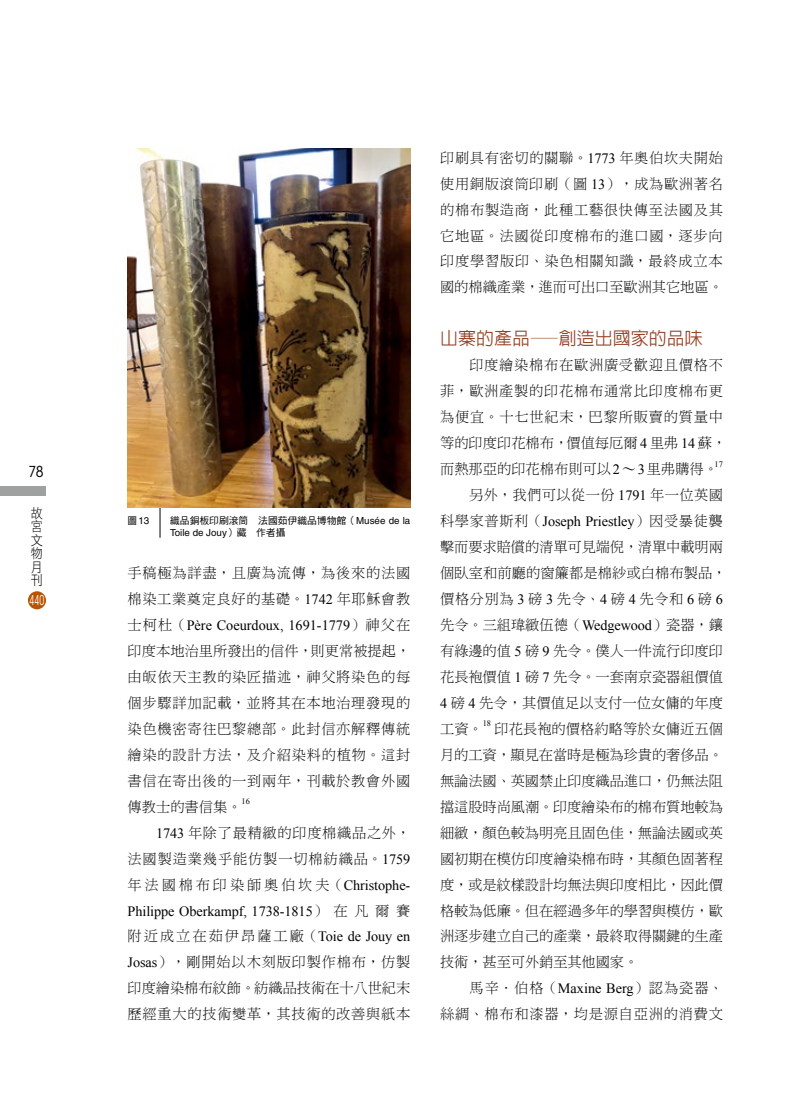
<style>
.page{position:relative;width:808px;height:1106px;background:#fff}
.page>*{position:absolute;margin:0;border:0;box-sizing:border-box;transform-origin:0 0}
.t1{font:500 18px "AR Hei B5";color:#954025}
.t2{font:condensed 15px "ITC Avant Garde Std";color:#000}
.t3{font:14.25px/26px "DF Ming Std W3";color:#000;text-align:justify}
.t4{font:14.25px/26px "DF Ming Std W3";letter-spacing:.05em;color:#000}
.t5{font:14.25px "Times New Roman";letter-spacing:-.005em;color:#000}
.t6{font:14.25px/26px "DF Ming Std W3";letter-spacing:.045em;color:#000}
.t7{font:14.25px "DF Ming Std W3";letter-spacing:.03em;color:#000}
.t8{font:13.5px/13.5px "DF Hei Std W3";color:#000;scale:.9 1}
.t9{font:condensed 13.5px "ITC Avant Garde Std";color:#fff;scale:.7 1}
.t10{font:9.75px "DF Hei Std W5";letter-spacing:.005em;color:#000}
.t11{font:9.75px "Helvetica";color:#000}
.t12{font:8.25px "Times New Roman";color:#000}
.s1{font-family:"DF Hei Std W5"}
.s2{font-family:"Helvetica"}
.s3{font-family:"Times New Roman"}
.s4{font-family:"DF Ming Std W3"}
</style>
<div class="page">
<hr style="left:160px;top:441px;width:1px;height:96px;background:#000">
<img style="left:128px;top:149px;width:282px;height:358px">
<div style="left:28px;top:591px;width:18px;height:18px;background:#bb5400;border-radius:50%"></div>
<div style="left:0;top:487px;width:46px;height:9px;background:#9fa0a0"></div>
<p class="t2" style="left:29px;top:463px;width:17px">78</p>
<p class="t8" style="left:31px;top:506px;width:15px">故宮文物月刊</p>
<p class="t9" style="left:30px;top:592px;width:23px">440</p>
<p class="t11" style="left:128px;top:515px;width:23px"><span class="s1">圖</span>13</p>
<p class="t10" style="left:170px;top:515px;width:242px">織品銅板印刷滾筒　法國茹伊織品博物館（<span class="s2">Musée de la</span></p>
<p class="t11" style="left:170px;top:527px;width:117px">Toile de Jouy<span class="s1">）藏　作者攝</span></p>
<p class="t6" style="left:128px;top:559px;width:284px">手稿極為詳盡，且廣為流傳，為後來的法國棉染工業奠定良好的基礎。<span class="s3">1742</span> 年耶穌會教</p>
<p class="t5" style="left:128px;top:615px;width:284px"><span class="s4">士柯杜（</span>Père Coeurdoux, 1691-1779<span class="s4">）神父在</span></p>
<p class="t3" style="left:128px;top:637px;width:284px">印度本地治里所發出的信件，則更常被提起，由皈依天主教的染匠描述，神父將染色的每個步驟詳加記載，並將其在本地治理發現的染色機密寄往巴黎總部。此封信亦解釋傳統繪染的設計方法，及介紹染料的植物。這封書信在寄出後的一到兩年，刊載於教會外國傳教士的書信集。</p>
<p class="t12" style="left:242px;top:796px;width:10px">16</p>
<p class="t3" style="left:128px;top:819px;width:284px">　　<span class="s3">1743</span> 年除了最精緻的印度棉織品之外，法國製造業幾乎能仿製一切棉紡織品。<span class="s3">1759</span>年法國棉布印染師奧伯坎夫（<span class="s3">Christophe-</span></p>
<p class="t5" style="left:128px;top:901px;width:284px">Philippe Oberkampf, 1738-1815<span class="s4">）在凡爾賽</span></p>
<p class="t3" style="left:128px;top:923px;width:284px">附近成立在茹伊昂薩工廠（<span class="s3">Toie de Jouy en Josas</span>），剛開始以木刻版印製作棉布，仿製印度繪染棉布紋飾。紡織品技術在十八世紀末歷經重大的技術變革，其技術的改善與紙本</p>
<p class="t3" style="left:440px;top:144px;width:284px">印刷具有密切的關聯。<span class="s3">1773</span> 年奧伯坎夫開始使用銅版滾筒印刷（圖 <span class="s3">13</span>），成為歐洲著名的棉布製造商，此種工藝很快傳至法國及其它地區。法國從印度棉布的進口國，逐步向印度學習版印、染色相關知識，最終成立本國的棉織產業，進而可出口至歐洲其它地區。</p>
<p class="t1" style="left:440px;top:329px;width:264px">山寨的產品─創造出國家的品味</p>
<p class="t4" style="left:440px;top:352px;width:288px">　　印度繪染棉布在歐洲廣受歡迎且價格不菲，歐洲產製的印花棉布通常比印度棉布更為便宜。十七世紀末，巴黎所販賣的質量中等的印度印花棉布，價值每厄爾 <span class="s3">4</span> 里弗 <span class="s3">14</span> 蘇，而熱那亞的印花棉布則可以<span class="s3">2</span>∼<span class="s3">3</span>里弗購得。</p>
<p class="t12" style="left:715px;top:458px;width:10px">17</p>
<p class="t7" style="left:440px;top:487px;width:284px">　　另外，我們可以從一份 <span class="s3">1791</span> 年一位英國</p>
<p class="t5" style="left:440px;top:512px;width:284px"><span class="s4">科學家普斯利（</span>Joseph Priestley<span class="s4">）因受暴徒襲</span></p>
<p class="t3" style="left:440px;top:534px;width:288px;text-align:left">擊而要求賠償的清單可見端倪，清單中載明兩個臥室和前廳的窗簾都是棉紗或白棉布製品，價格分別為<span class="s3">3</span>磅<span class="s3">3</span>先令、<span class="s3">4</span>磅<span class="s3">4</span>先令和<span class="s3">6</span>磅<span class="s3">6</span>先令。三組瑋緻伍德（<span class="s3">Wedgewood</span>）瓷器，鑲有綠邊的值 <span class="s3">5</span> 磅 <span class="s3">9</span> 先令。僕人一件流行印度印花長袍價值 <span class="s3">1</span> 磅 <span class="s3">7</span> 先令。一套南京瓷器組價值<br><span class="s3">4</span> 磅 <span class="s3">4</span> 先令，其價值足以支付一位女傭的年度工資。</p>
<p class="t12" style="left:483px;top:718px;width:10px">18</p>
<p class="t3" style="left:440px;top:715px;width:284px;text-align:left;text-indent:54px">印花長袍的價格約略等於女傭近五個月的工資，顯見在當時是極為珍貴的奢侈品。無論法國、英國禁止印度織品進口，仍無法阻擋這股時尚風潮。印度繪染布的棉布質地較為細緻，顏色較為明亮且固色佳，無論法國或英國初期在模仿印度繪染棉布時，其顏色固著程度，或是紋樣設計均無法與印度相比，因此價格較為低廉。但在經過多年的學習與模仿，歐洲逐步建立自己的產業，最終取得關鍵的生產技術，甚至可外銷至其他國家。<br>　　馬辛．伯格（<span class="s3">Maxine Berg</span>）認為瓷器、絲綢、棉布和漆器，均是源自亞洲的消費文</p>
</div>
